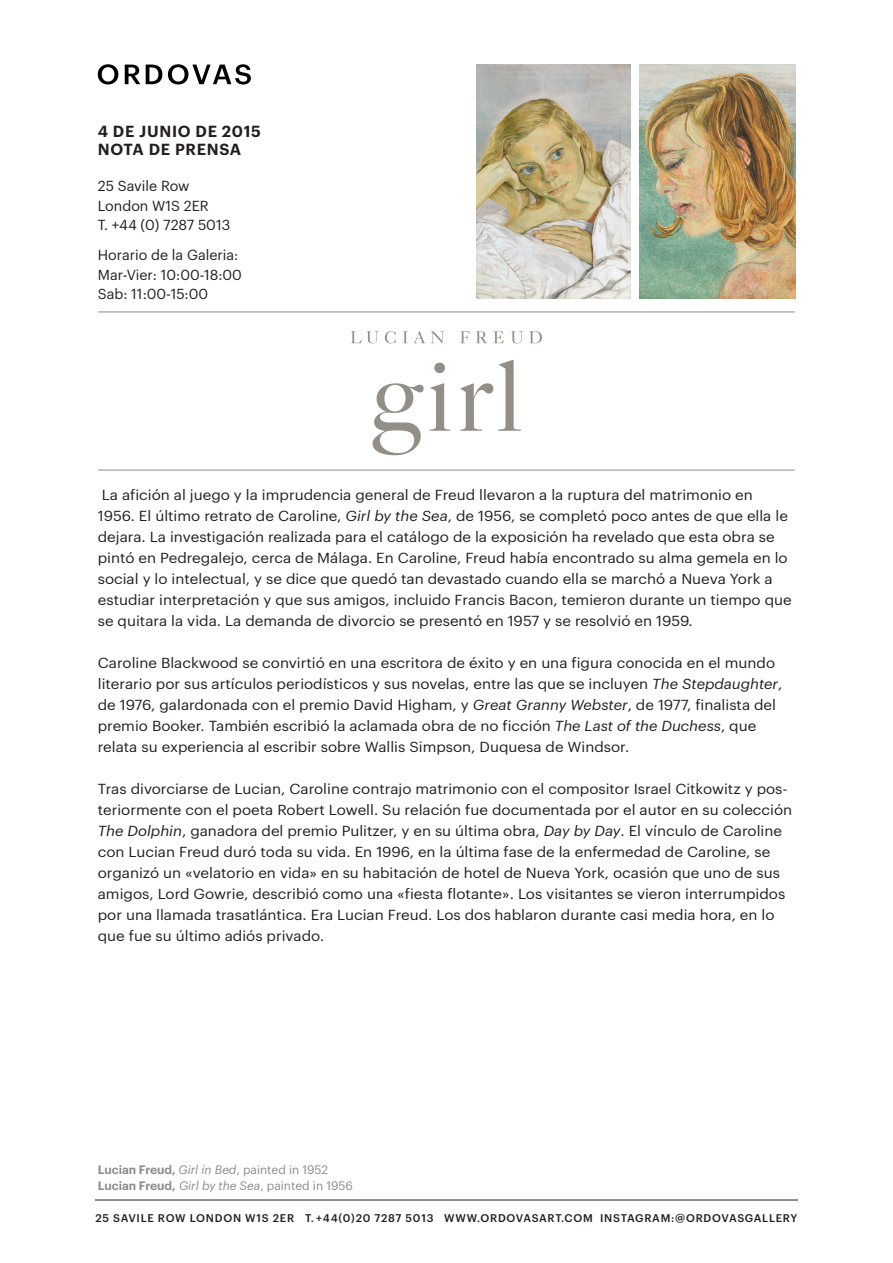
<style>
.page{position:relative;width:893px;height:1263px;background:#fff}
.page>*{position:absolute;margin:0;border:0;box-sizing:border-box;transform-origin:0 0}
.t1{font:600 15.75px "Graphik";letter-spacing:.045em;color:#231f20}
.t2{font:14.25px/21px "Graphik";color:#231f20;scale:1.06 1}
.t3{font:14.25px "Graphik";color:#231f20}
.t4{font:12px "Graphik";color:#8b8c8a}
.t5{font:500 10.95px "Graphik";letter-spacing:.07em;color:#231f20}
.s1{font-style:italic}
.s2{font-weight:600}
</style>
<div class="page">
<hr style="left:95px;top:1199px;width:703px;height:1px;background:#231f20">
<hr style="left:98px;top:470px;width:697px;height:1px;background:#938e87">
<hr style="left:98px;top:312px;width:697px;height:1px;background:#938e87">
<svg style="left:98px;top:64px;width:20px;height:20px"></svg>
<svg style="left:125px;top:65px;width:15px;height:19px"></svg>
<svg style="left:146px;top:65px;width:16px;height:19px"></svg>
<svg style="left:168px;top:64px;width:83px;height:20px"></svg>
<svg style="left:351px;top:331px;width:191px;height:12px"></svg>
<svg style="left:373px;top:360px;width:148px;height:95px"></svg>
<img style="left:476px;top:65px;width:155px;height:233px">
<img style="left:639px;top:64px;width:156px;height:234px">
<p class="t1" style="left:98px;top:119px;width:165px">4 DE JUNIO DE 2015</p>
<p class="t1" style="left:98px;top:137px;width:145px">NOTA DE PRENSA</p>
<p class="t3" style="left:98px;top:175px;width:93px">25 Savile Row</p>
<p class="t3" style="left:98px;top:195px;width:112px">London W1S 2ER</p>
<p class="t3" style="left:98px;top:214px;width:134px">T. +44 (0) 7287 5013</p>
<p class="t3" style="left:98px;top:244px;width:142px">Horario de la Galeria:</p>
<p class="t3" style="left:98px;top:264px;width:146px">Mar-Vier: 10:00-18:00</p>
<p class="t3" style="left:98px;top:283px;width:112px">Sab: 11:00-15:00</p>
<p class="t2" style="left:98px;top:483px;width:656px">La afición al juego y la imprudencia general de Freud llevaron a la ruptura del matrimonio en<br>1956. El último retrato de Caroline, <span class="s1">Girl by the Sea</span>, de 1956, se completó poco antes de que ella le dejara. La investigación realizada para el catálogo de la exposición ha revelado que esta obra se pintó en Pedregalejo, cerca de Málaga. En Caroline, Freud había encontrado su alma gemela en lo social y lo intelectual, y se dice que quedó tan devastado cuando ella se marchó a Nueva York a estudiar interpretación y que sus amigos, incluido Francis Bacon, temieron durante un tiempo que se quitara la vida. La demanda de divorcio se presentó en 1957 y se resolvió en 1959.</p>
<p class="t2" style="left:98px;top:651px;width:647px">Caroline Blackwood se convirtió en una escritora de éxito y en una figura conocida en el mundo literario por sus artículos periodísticos y sus novelas, entre las que se incluyen <span class="s1">The Stepdaughter</span>, de 1976, galardonada con el premio David Higham, y <span class="s1">Great Granny Webster</span>, de 1977, finalista del premio Booker. También escribió la aclamada obra de no ficción <span class="s1">The Last of the Duchess</span>, que relata su experiencia al escribir sobre Wallis Simpson, Duquesa de Windsor.</p>
<p class="t2" style="left:98px;top:777px;width:657px">Tras divorciarse de Lucian, Caroline contrajo matrimonio con el compositor Israel Citkowitz y pos&shy;teriormente con el poeta Robert Lowell. Su relación fue documentada por el autor en su colección <span class="s1">The Dolphin</span>, ganadora del premio Pulitzer, y en su última obra, <span class="s1">Day by Day</span>. El vínculo de Caroline con Lucian Freud duró toda su vida. En 1996, en la última fase de la enfermedad de Caroline, se organizó un «velatorio en vida» en su habitación de hotel de Nueva York, ocasión que uno de sus amigos, Lord Gowrie, describió como una «fiesta flotante». Los visitantes se vieron interrumpidos por una llamada trasatlántica. Era Lucian Freud. Los dos hablaron durante casi media hora, en lo que fue su último adiós privado.</p>
<p class="t4" style="left:98px;top:1160px;width:232px"><span class="s2">Lucian Freud,</span> <span class="s1">Girl in Bed</span>, painted in 1952</p>
<p class="t4" style="left:98px;top:1177px;width:256px"><span class="s2">Lucian Freud,</span> <span class="s1">Girl by the Sea</span>, painted in 1956</p>
<p class="t5" style="left:95px;top:1210px;width:703px">25 SAVILE ROW LONDON W1S 2ER T. +44(0)20 7287 5013 WWW.ORDOVASART.COM INSTAGRAM:@ORDOVASGALLERY</p>
</div>
